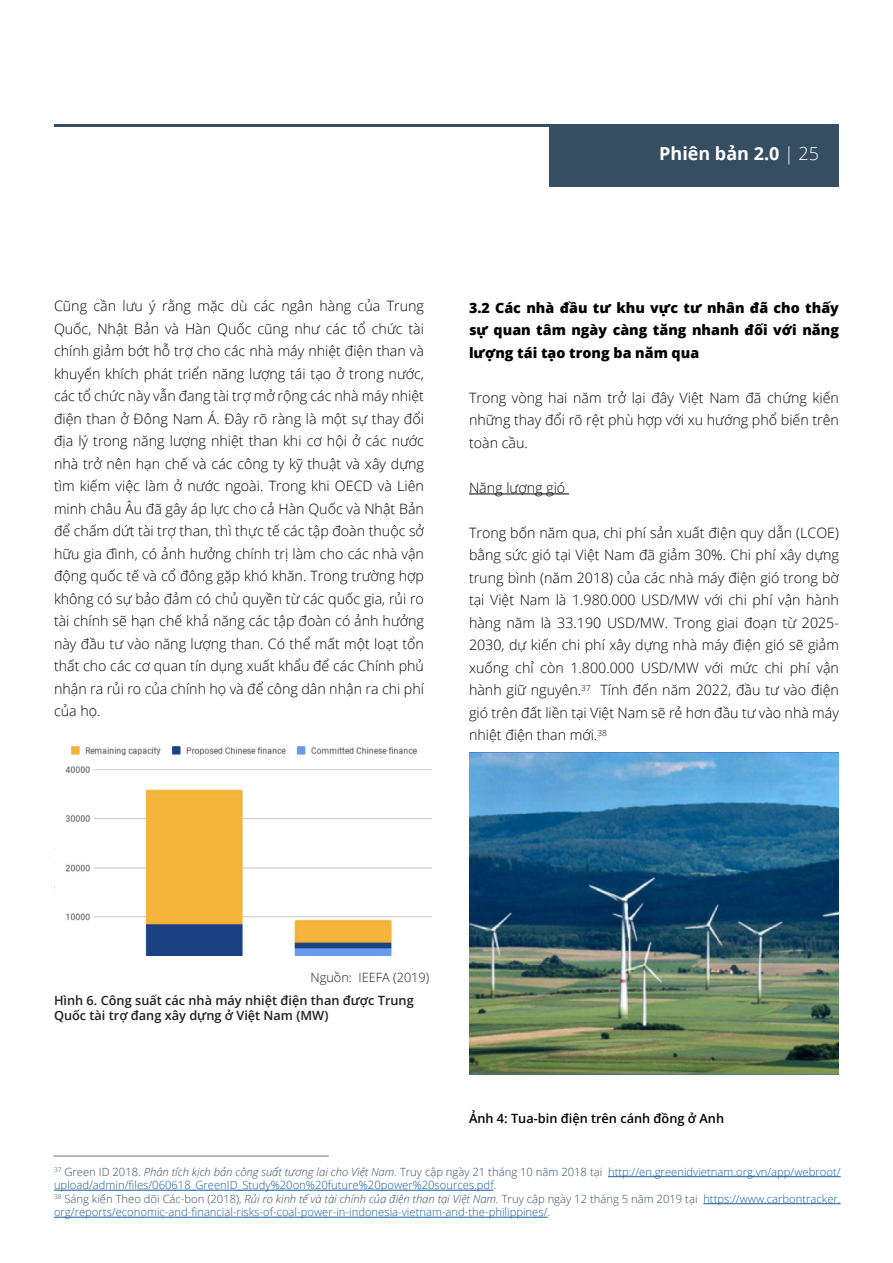
<style>
.page{position:relative;width:893px;height:1263px;background:#fff}
.page>*{position:absolute;margin:0;border:0;box-sizing:border-box;transform-origin:0 0}
.t1{font:700 18px "Open Sans";color:#fff}
.t2{font:300 14.25px/22.5px "Open Sans";color:#000;text-align:justify}
.t3{font:800 14.25px/22.5px "Open Sans";color:#000;text-align:justify}
.t4{font:600 12.75px/15.3px "Open Sans";color:#231f20}
.t5{font:600 12.75px "Open Sans";color:#000}
.t6{font:300 12.75px "Open Sans";color:#231f20}
.t7{font:300 11.25px/13.5px "Open Sans";color:#175d9e}
.s1{font-weight:300}
.s2{color:#364e62}
.s3{font-style:italic;color:#364e62}
</style>
<div class="page">
<hr style="left:54px;top:124px;width:785px;height:2px;background:#364e62">
<div style="left:549px;top:126px;width:290px;height:61px;background:#364e62"></div>
<hr style="left:53px;top:1156px;width:276px;height:1px;background:#6d7f90">
<img style="left:54px;top:745px;width:377px;height:210px">
<hr style="left:469px;top:494px;width:100px;height:1px;background:#000">
<img style="left:469px;top:752px;width:370px;height:323px">
<hr style="left:608px;top:1176px;width:233px;height:1px;background:#175d9e">
<hr style="left:54px;top:1190px;width:440px;height:1px;background:#175d9e">
<hr style="left:703px;top:1203px;width:138px;height:1px;background:#175d9e">
<hr style="left:54px;top:1217px;width:493px;height:1px;background:#175d9e">
<p class="t1" style="left:659px;top:141px;width:161px">Phiên bản 2.0 <span class="s1">| 25</span></p>
<p class="t2" style="left:54px;top:294px;width:371px">Cũng cần lưu ý rằng mặc dù các ngân hàng của Trung Quốc, Nhật Bản và Hàn Quốc cũng như các tổ chức tài chính giảm bớt hỗ trợ cho các nhà máy nhiệt điện than và khuyến khích phát triển năng lượng tái tạo ở trong nước, các tổ chức này vẫn đang tài trợ mở rộng các nhà máy nhiệt điện than ở Đông Nam Á. Đây rõ ràng là một sự thay đổi địa lý trong năng lượng nhiệt than khi cơ hội ở các nước nhà trở nên hạn chế và các công ty kỹ thuật và xây dựng tìm kiếm việc làm ở nước ngoài. Trong khi OECD và Liên minh châu Âu đã gây áp lực cho cả Hàn Quốc và Nhật Bản để chấm dứt tài trợ than, thì thực tế các tập đoàn thuộc sở hữu gia đình, có ảnh hưởng chính trị làm cho các nhà vận động quốc tế và cổ đông gặp khó khăn. Trong trường hợp không có sự bảo đảm có chủ quyền từ các quốc gia, rủi ro tài chính sẽ hạn chế khả năng các tập đoàn có ảnh hưởng này đầu tư vào năng lượng than. Có thể mất một loạt tổn thất cho các cơ quan tín dụng xuất khẩu để các Chính phủ nhận ra rủi ro của chính họ và để công dân nhận ra chi phí của họ.</p>
<p class="t3" style="left:469px;top:296px;width:371px">3.2 Các nhà đầu tư khu vực tư nhân đã cho thấy sự quan tâm ngày càng tăng nhanh đối với năng lượng tái tạo trong ba năm qua</p>
<p class="t2" style="left:469px;top:386px;width:371px">Trong vòng hai năm trở lại đây Việt Nam đã chứng kiến những thay đổi rõ rệt phù hợp với xu hướng phổ biến trên toàn cầu.</p>
<p class="t2" style="left:469px;top:476px;width:98px">Năng lượng gió</p>
<p class="t2" style="left:469px;top:521px;width:371px">Trong bốn năm qua, chi phí sản xuất điện quy dẫn (LCOE) bằng sức gió tại Việt Nam đã giảm 30%. Chi phí xây dựng trung bình (năm 2018) của các nhà máy điện gió trong bờ tại Việt Nam là 1.980.000 USD/MW với chi phí vận hành hàng năm là 33.190 USD/MW. Trong giai đoạn từ 2025- 2030, dự kiến chi phí xây dựng nhà máy điện gió sẽ giảm xuống chỉ còn 1.800.000 USD/MW với mức chi phí vận hành giữ nguyên.<sup>37</sup> Tính đến năm 2022, đầu tư vào điện gió trên đất liền tại Việt Nam sẽ rẻ hơn đầu tư vào nhà máy nhiệt điện than mới.<sup>38</sup></p>
<p class="t6" style="left:311px;top:969px;width:120px">Nguồn: IEEFA (2019)</p>
<p class="t4" style="left:54px;top:992px;width:361px">Hình 6. Công suất các nhà máy nhiệt điện than được Trung<br>Quốc tài trợ đang xây dựng ở Việt Nam (MW)</p>
<p class="t5" style="left:469px;top:1109px;width:257px">Ảnh 4: Tua-bin điện trên cánh đồng ở Anh</p>
<p class="t7" style="left:54px;top:1165px;width:788px"><sup>37</sup> <span class="s2">Green ID 2018.</span> <span class="s3">Phân tích kịch bản công suất tương lai cho Việt Nam.</span> <span class="s2">Truy cập ngày 21 tháng 10 năm 2018 tại</span> http://en.greenidvietnam.org.vn/app/webroot/ upload/admin/files/060618_GreenID_Study%20on%20future%20power%20sources.pdf<span class="s2">.</span></p>
<p class="t7" style="left:54px;top:1192px;width:788px"><sup>38</sup> <span class="s2">Sáng kiến Theo dõi Các-bon (2018),</span> <span class="s3">Rủi ro kinh tế và tài chính của điện than tại Việt Nam.</span> <span class="s2">Truy cập ngày 12 tháng 5 năm 2019 tại</span> https://www.carbontracker. org/reports/economic-and-financial-risks-of-coal-power-in-indonesia-vietnam-and-the-philippines/<span class="s2">.</span></p>
</div>
